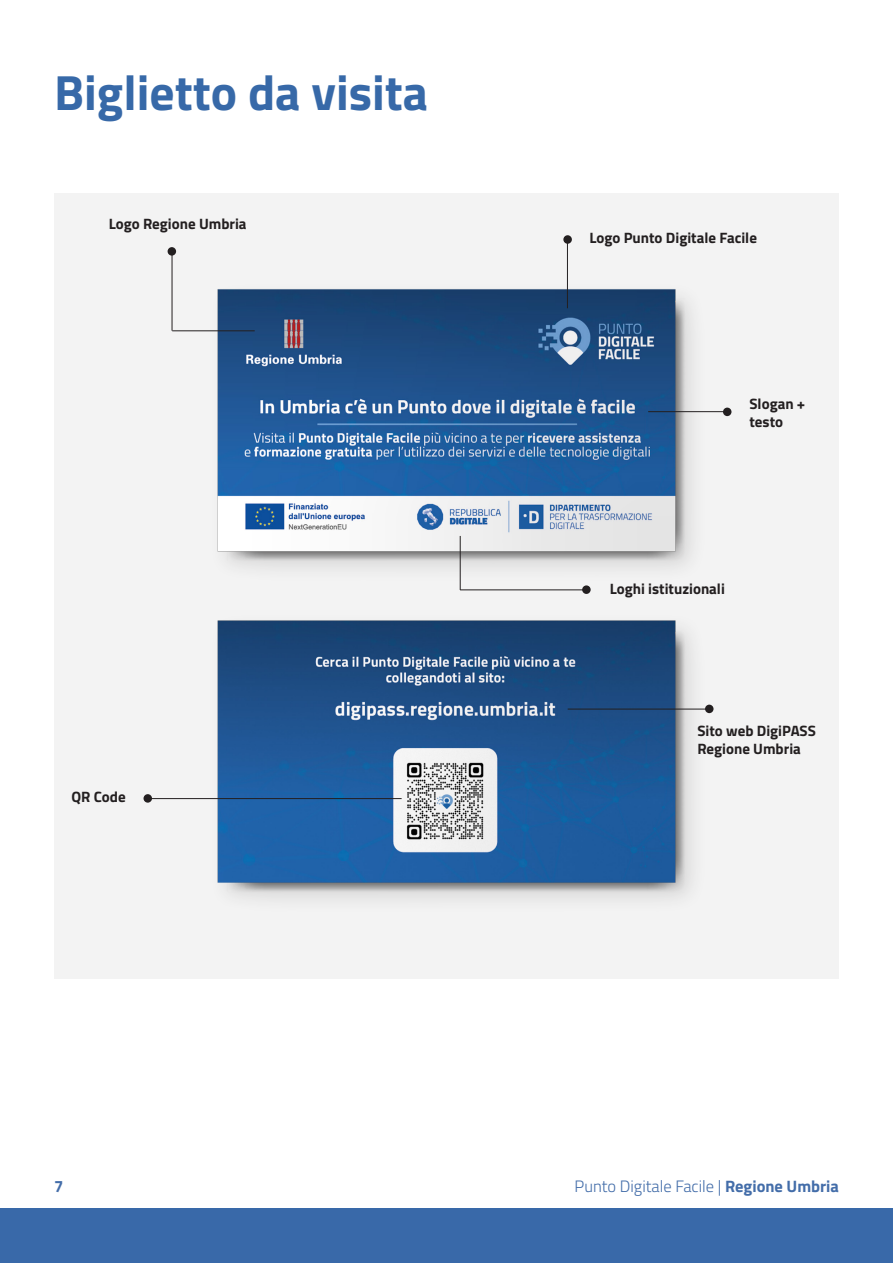
<style>
.page{position:relative;width:893px;height:1263px;background:#fff}
.page>*{position:absolute;margin:0;border:0;box-sizing:border-box;transform-origin:0 0}
.t1{font:700 49.5px "Titillium Web";color:#3769a8}
.t2{font:300 16.5px "Titillium Web";color:#436da9}
.t3{font:700 16.5px "Titillium Web";color:#436da9}
.t4{font:700 15px "Titillium Web";color:#231f20}
.s1{font-weight:700}
</style>
<div class="page">
<div style="left:0;top:1209px;width:893px;height:54px;background:#3969a9"></div>
<img style="left:54px;top:193px;width:785px;height:776px">
<hr style="left:460px;top:536px;width:1px;height:54px;background:#231f20">
<div style="left:582px;top:585px;width:9px;height:9px;background:#231f20;border-radius:50%"></div>
<hr style="left:568px;top:709px;width:142px;height:1px;background:#231f20">
<div style="left:705px;top:705px;width:8px;height:8px;background:#231f20;border-radius:50%"></div>
<hr style="left:172px;top:331px;width:83px;height:1px;background:#231f20">
<div style="left:168px;top:247px;width:8px;height:9px;background:#231f20;border-radius:50%"></div>
<hr style="left:460px;top:590px;width:126px;height:1px;background:#231f20">
<hr style="left:172px;top:251px;width:1px;height:80px;background:#231f20">
<div style="left:563px;top:235px;width:9px;height:9px;background:#231f20;border-radius:50%"></div>
<hr style="left:567px;top:239px;width:1px;height:69px;background:#231f20">
<hr style="left:648px;top:411px;width:79px;height:1px;background:#231f20">
<div style="left:723px;top:408px;width:8px;height:8px;background:#231f20;border-radius:50%"></div>
<hr style="left:148px;top:798px;width:254px;height:1px;background:#231f20">
<div style="left:144px;top:794px;width:8px;height:9px;background:#231f20;border-radius:50%"></div>
<p class="t1" style="left:54px;top:55px;width:376px">Biglietto da visita</p>
<p class="t4" style="left:109px;top:213px;width:139px">Logo Regione Umbria</p>
<p class="t4" style="left:71px;top:785px;width:56px">QR Code</p>
<p class="t4" style="left:589px;top:227px;width:169px">Logo Punto Digitale Facile</p>
<p class="t4" style="left:749px;top:393px;width:57px">Slogan +</p>
<p class="t4" style="left:749px;top:411px;width:35px">testo</p>
<p class="t4" style="left:610px;top:577px;width:117px">Loghi istituzionali</p>
<p class="t4" style="left:697px;top:719px;width:120px">Sito web DigiPASS</p>
<p class="t4" style="left:697px;top:737px;width:105px">Regione Umbria</p>
<p class="t3" style="left:54px;top:1174px;width:11px">7</p>
<p class="t2" style="left:575px;top:1174px;width:266px">Punto Digitale Facile | <span class="s1">Regione Umbria</span></p>
</div>
